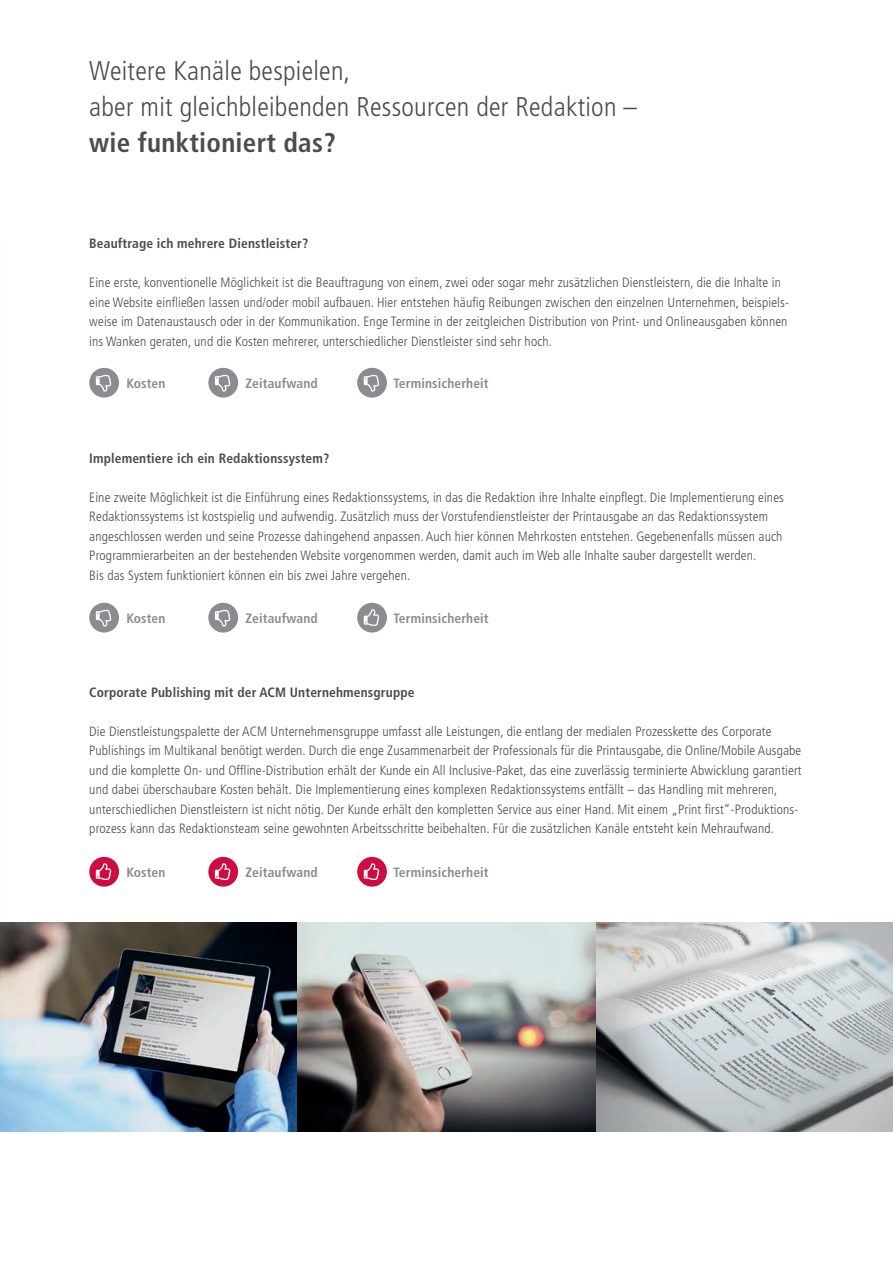
<style>
.page{position:relative;width:893px;height:1263px;background:#fff}
.page>*{position:absolute;margin:0;border:0;box-sizing:border-box;transform-origin:0 0}
.t1{font:300 condensed 27px/36px "Frutiger";letter-spacing:.01em;color:#4b4c4d}
.t2{font:700 condensed 27px "Frutiger";letter-spacing:.01em;color:#4b4c4d}
.t3{font:300 condensed 13.5px/19.5px "Frutiger";letter-spacing:.01em;color:#4b4c4d}
.t4{font:700 condensed 13.5px "Frutiger";letter-spacing:.01em;color:#4b4c4d}
.t5{font:700 condensed 13.5px "Frutiger";letter-spacing:.01em;color:#8a8c8f}
</style>
<div class="page">
<img style="left:1px;top:923px;width:892px;height:208px">
<div style="left:89px;top:368px;width:30px;height:30px;background:#8a8c8f;border-radius:50%"></div>
<svg style="left:96px;top:375px;width:15px;height:17px"></svg>
<div style="left:208px;top:368px;width:30px;height:30px;background:#8a8c8f;border-radius:50%"></div>
<svg style="left:215px;top:375px;width:15px;height:17px"></svg>
<div style="left:357px;top:368px;width:30px;height:30px;background:#8a8c8f;border-radius:50%"></div>
<svg style="left:364px;top:375px;width:15px;height:17px"></svg>
<div style="left:89px;top:603px;width:30px;height:29px;background:#8a8c8f;border-radius:50%"></div>
<svg style="left:96px;top:610px;width:15px;height:16px"></svg>
<div style="left:208px;top:603px;width:30px;height:29px;background:#8a8c8f;border-radius:50%"></div>
<svg style="left:215px;top:610px;width:15px;height:16px"></svg>
<div style="left:357px;top:603px;width:30px;height:29px;background:#8a8c8f;border-radius:50%"></div>
<svg style="left:364px;top:609px;width:15px;height:17px"></svg>
<div style="left:89px;top:857px;width:30px;height:30px;background:#cd0d40;border-radius:50%"></div>
<svg style="left:96px;top:863px;width:15px;height:17px"></svg>
<div style="left:208px;top:857px;width:30px;height:30px;background:#cd0d40;border-radius:50%"></div>
<svg style="left:215px;top:863px;width:15px;height:17px"></svg>
<div style="left:357px;top:857px;width:30px;height:30px;background:#cd0d40;border-radius:50%"></div>
<svg style="left:364px;top:863px;width:15px;height:17px"></svg>
<img style="left:0;top:923px;width:1px;height:208px">
<h1 class="t1" style="left:89px;top:53px;width:549px">Weitere Kanäle bespielen,<br>aber mit gleichbleibenden Ressourcen der Redaktion –</h1>
<h1 class="t2" style="left:89px;top:126px;width:248px">wie funktioniert das?</h1>
<p class="t4" style="left:89px;top:236px;width:221px">Beauftrage ich mehrere Dienstleister?</p>
<p class="t3" style="left:89px;top:273px;width:701px">Eine erste, konventionelle Möglichkeit ist die Beauftragung von einem, zwei oder sogar mehr zusätzlichen Dienstleistern, die die Inhalte in eine Website einfließen lassen und/oder mobil aufbauen. Hier entstehen häufig Reibungen zwischen den einzelnen Unternehmen, beispiels&shy;weise im Datenaustausch oder in der Kommunikation. Enge Termine in der zeitgleichen Distribution von Print- und Onlineausgaben können ins Wanken geraten, und die Kosten mehrerer, unterschiedlicher Dienstleister sind sehr hoch.</p>
<p class="t5" style="left:126px;top:375px;width:41px">Kosten</p>
<p class="t5" style="left:245px;top:375px;width:74px">Zeitaufwand</p>
<p class="t5" style="left:393px;top:375px;width:97px">Terminsicherheit</p>
<p class="t4" style="left:89px;top:450px;width:242px">Implementiere ich ein Redaktionssystem?</p>
<p class="t3" style="left:89px;top:487px;width:696px">Eine zweite Möglichkeit ist die Einführung eines Redaktionssystems, in das die Redaktion ihre Inhalte einpflegt. Die Implementierung eines Redaktionssystems ist kostspielig und aufwendig. Zusätzlich muss der Vorstufendienstleister der Printausgabe an das Redaktionssystem angeschlossen werden und seine Prozesse dahingehend anpassen. Auch hier können Mehrkosten entstehen. Gegebenenfalls müssen auch Programmierarbeiten an der bestehenden Website vorgenommen werden, damit auch im Web alle Inhalte sauber dargestellt werden.<br>Bis das System funktioniert können ein bis zwei Jahre vergehen.</p>
<p class="t5" style="left:126px;top:610px;width:41px">Kosten</p>
<p class="t5" style="left:245px;top:610px;width:74px">Zeitaufwand</p>
<p class="t5" style="left:393px;top:610px;width:97px">Terminsicherheit</p>
<p class="t4" style="left:89px;top:684px;width:327px">Corporate Publishing mit der ACM Unternehmensgruppe</p>
<p class="t3" style="left:89px;top:721px;width:714px">Die Dienstleistungspalette der ACM Unternehmensgruppe umfasst alle Leistungen, die entlang der medialen Prozesskette des Corporate Publishings im Multikanal benötigt werden. Durch die enge Zusammenarbeit der Professionals für die Printausgabe, die Online/Mobile Ausgabe und die komplette On- und Offline-Distribution erhält der Kunde ein All Inclusive-Paket, das eine zuverlässig terminierte Abwicklung garantiert und dabei überschaubare Kosten behält. Die Implementierung eines komplexen Redaktionssystems entfällt – das Handling mit mehreren, unterschiedlichen Dienstleistern ist nicht nötig. Der Kunde erhält den kompletten Service aus einer Hand. Mit einem „Print first“-Produktions&shy;prozess kann das Redaktionsteam seine gewohnten Arbeitsschritte beibehalten. Für die zusätzlichen Kanäle entsteht kein Mehraufwand.</p>
<p class="t5" style="left:126px;top:864px;width:41px">Kosten</p>
<p class="t5" style="left:245px;top:864px;width:74px">Zeitaufwand</p>
<p class="t5" style="left:393px;top:864px;width:97px">Terminsicherheit</p>
</div>
